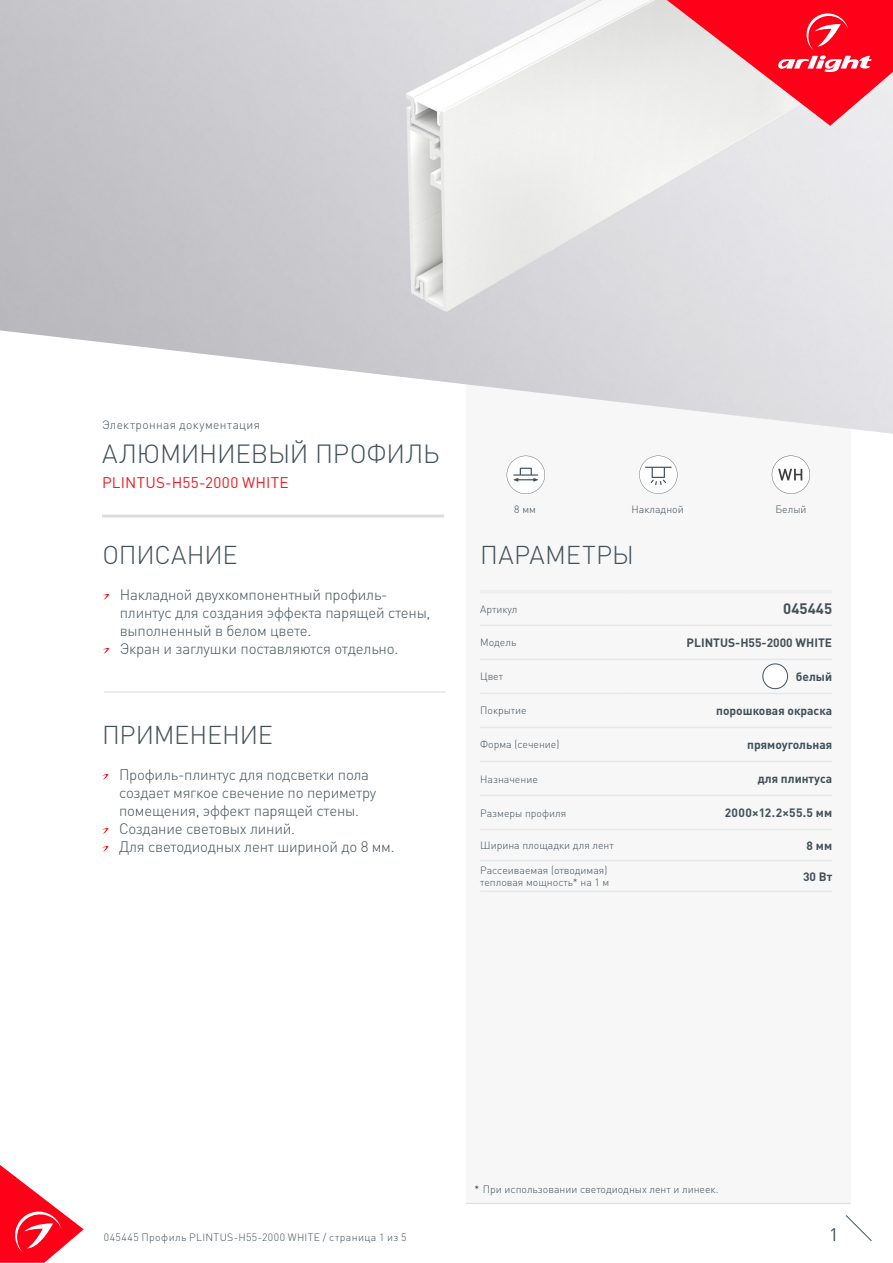
<style>
.page{position:relative;width:893px;height:1263px;background:#fff}
.page>*{position:absolute;margin:0;border:0;box-sizing:border-box;transform-origin:0 0}
.t1{font:300 25.95px "DIN Pro";letter-spacing:-.01em;color:#425159}
.t2{font:300 25.5px "DIN Pro";letter-spacing:-.005em;color:#425159}
.t3{font:300 25.5px "DIN Pro";letter-spacing:.015em;color:#425159}
.t4{font:18px "DIN Pro";color:#425159}
.t5{font:15.3px "DIN Pro";letter-spacing:.02em;color:#ee1d23}
.t6{font:300 15px/18px "DIN Pro";letter-spacing:-.015em;color:#425159}
.t7{font:700 15px "DIN Pro";color:#425159}
.t8{font:700 12px "DIN Pro";color:#425159}
.t9{font:300 12px "DIN Pro";letter-spacing:.03em;color:#425159}
.t10{font:700 12px "DIN Pro";letter-spacing:.025em;color:#425159}
.t11{font:300 10.5px/12.6px "DIN Pro";color:#425159}
.t12{font:300 10.5px "DIN Pro";letter-spacing:.04em;color:#425159}
.s1{color:#231f20}
</style>
<div class="page">
<svg style="left:0;top:1165px;width:84px;height:98px"></svg>
<svg style="left:845px;top:1215px;width:27px;height:26px"></svg>
<div style="left:466px;top:250px;width:384px;height:953px;background:#f7f7f8"></div>
<svg style="left:507px;top:456px;width:38px;height:38px"></svg>
<hr style="left:102px;top:514px;width:342px;height:3px;background:#dcdddf">
<img style="left:0;top:0;width:893px;height:434px">
<hr style="left:480px;top:590px;width:148px;height:4px;background:#eeeeef">
<hr style="left:628px;top:590px;width:204px;height:4px;background:#eeeeef">
<hr style="left:480px;top:625px;width:148px;height:1px;background:#e6e7e9">
<hr style="left:628px;top:625px;width:204px;height:1px;background:#e6e7e9">
<hr style="left:480px;top:659px;width:148px;height:1px;background:#e6e7e9">
<hr style="left:628px;top:659px;width:204px;height:1px;background:#e6e7e9">
<hr style="left:480px;top:693px;width:148px;height:1px;background:#e6e7e9">
<hr style="left:628px;top:693px;width:204px;height:1px;background:#e6e7e9">
<hr style="left:480px;top:727px;width:148px;height:1px;background:#e6e7e9">
<hr style="left:628px;top:727px;width:204px;height:1px;background:#e6e7e9">
<hr style="left:480px;top:761px;width:148px;height:1px;background:#e6e7e9">
<hr style="left:628px;top:761px;width:204px;height:1px;background:#e6e7e9">
<hr style="left:480px;top:795px;width:148px;height:1px;background:#e6e7e9">
<hr style="left:628px;top:795px;width:204px;height:1px;background:#e6e7e9">
<hr style="left:480px;top:829px;width:148px;height:1px;background:#e6e7e9">
<hr style="left:628px;top:829px;width:204px;height:1px;background:#e6e7e9">
<hr style="left:480px;top:860px;width:148px;height:1px;background:#e6e7e9">
<hr style="left:628px;top:860px;width:204px;height:1px;background:#e6e7e9">
<hr style="left:480px;top:891px;width:148px;height:1px;background:#e6e7e9">
<hr style="left:628px;top:891px;width:204px;height:1px;background:#e6e7e9">
<svg style="left:667px;top:0;width:226px;height:126px;background:#f66a78"></svg>
<svg style="left:103px;top:594px;width:6px;height:6px"></svg>
<svg style="left:103px;top:648px;width:6px;height:6px"></svg>
<svg style="left:102px;top:774px;width:7px;height:6px"></svg>
<svg style="left:102px;top:828px;width:7px;height:6px"></svg>
<svg style="left:102px;top:846px;width:7px;height:6px"></svg>
<hr style="left:466px;top:1203px;width:384px;height:1px;background:#dcdddf">
<hr style="left:104px;top:691px;width:342px;height:1px;background:#dcdddf">
<svg style="left:639px;top:456px;width:38px;height:38px"></svg>
<div style="left:763px;top:664px;width:25px;height:25px;background:#fff;border-radius:50%"></div>
<div style="left:762px;top:663px;width:26px;height:26px;border:1px solid #425159;border-radius:50%"></div>
<svg style="left:772px;top:456px;width:38px;height:38px"></svg>
<p class="t9" style="left:102px;top:417px;width:160px">Электронная документация</p>
<p class="t1" style="left:102px;top:436px;width:339px">АЛЮМИНИЕВЫЙ ПРОФИЛЬ</p>
<p class="t5" style="left:102px;top:472px;width:188px">PLINTUS-H55-2000 WHITE</p>
<p class="t2" style="left:102px;top:537px;width:137px">ОПИСАНИЕ</p>
<p class="t6" style="left:120px;top:584px;width:312px">Накладной двухкомпонентный профиль&shy;плинтус для создания эффекта парящей стены, выполненный в белом цвете.</p>
<p class="t6" style="left:120px;top:638px;width:280px">Экран и заглушки поставляются отдельно.</p>
<p class="t2" style="left:102px;top:717px;width:172px">ПРИМЕНЕНИЕ</p>
<p class="t6" style="left:119px;top:764px;width:259px">Профиль-плинтус для подсветки пола создает мягкое свечение по периметру помещения, эффект парящей стены.</p>
<p class="t6" style="left:119px;top:818px;width:178px">Создание световых линий.</p>
<p class="t6" style="left:119px;top:836px;width:277px">Для светодиодных лент шириной до 8 мм.</p>
<p class="t11" style="left:514px;top:502px;width:23px">8 мм</p>
<p class="t11" style="left:632px;top:502px;width:54px">Накладной</p>
<p class="t3" style="left:480px;top:537px;width:155px">ПАРАМЕТРЫ</p>
<p class="t11" style="left:775px;top:502px;width:33px">Белый</p>
<p class="t11" style="left:480px;top:602px;width:39px">Артикул</p>
<p class="t7" style="left:783px;top:599px;width:50px">045445</p>
<p class="t11" style="left:480px;top:636px;width:38px">Модель</p>
<p class="t8" style="left:687px;top:634px;width:147px">PLINTUS-H55-2000 WHITE</p>
<p class="t11" style="left:480px;top:670px;width:24px">Цвет</p>
<p class="t8" style="left:796px;top:668px;width:38px">белый</p>
<p class="t11" style="left:480px;top:704px;width:48px">Покрытие</p>
<p class="t8" style="left:716px;top:702px;width:117px">порошковая окраска</p>
<p class="t11" style="left:480px;top:738px;width:81px">Форма (сечение)</p>
<p class="t8" style="left:747px;top:736px;width:86px">прямоугольная</p>
<p class="t11" style="left:480px;top:772px;width:59px">Назначение</p>
<p class="t8" style="left:758px;top:770px;width:76px">для плинтуса</p>
<p class="t11" style="left:480px;top:806px;width:87px">Размеры профиля</p>
<p class="t10" style="left:725px;top:805px;width:109px">2000×12.2×55.5 мм</p>
<p class="t11" style="left:480px;top:838px;width:135px">Ширина площадки для лент</p>
<p class="t8" style="left:807px;top:837px;width:27px">8 мм</p>
<p class="t11" style="left:480px;top:863px;width:131px">Рассеиваемая (отводимая) тепловая мощность* на 1 м</p>
<p class="t8" style="left:803px;top:868px;width:31px">30 Вт</p>
<p class="t11" style="left:474px;top:1183px;width:246px"><span class="s1">*</span> При использовании светодиодных лент и линеек.</p>
<p class="t12" style="left:104px;top:1230px;width:304px">045445 Профиль PLINTUS-H55-2000 WHITE / страница 1 из 5</p>
<p class="t4" style="left:829px;top:1222px;width:11px">1</p>
</div>
